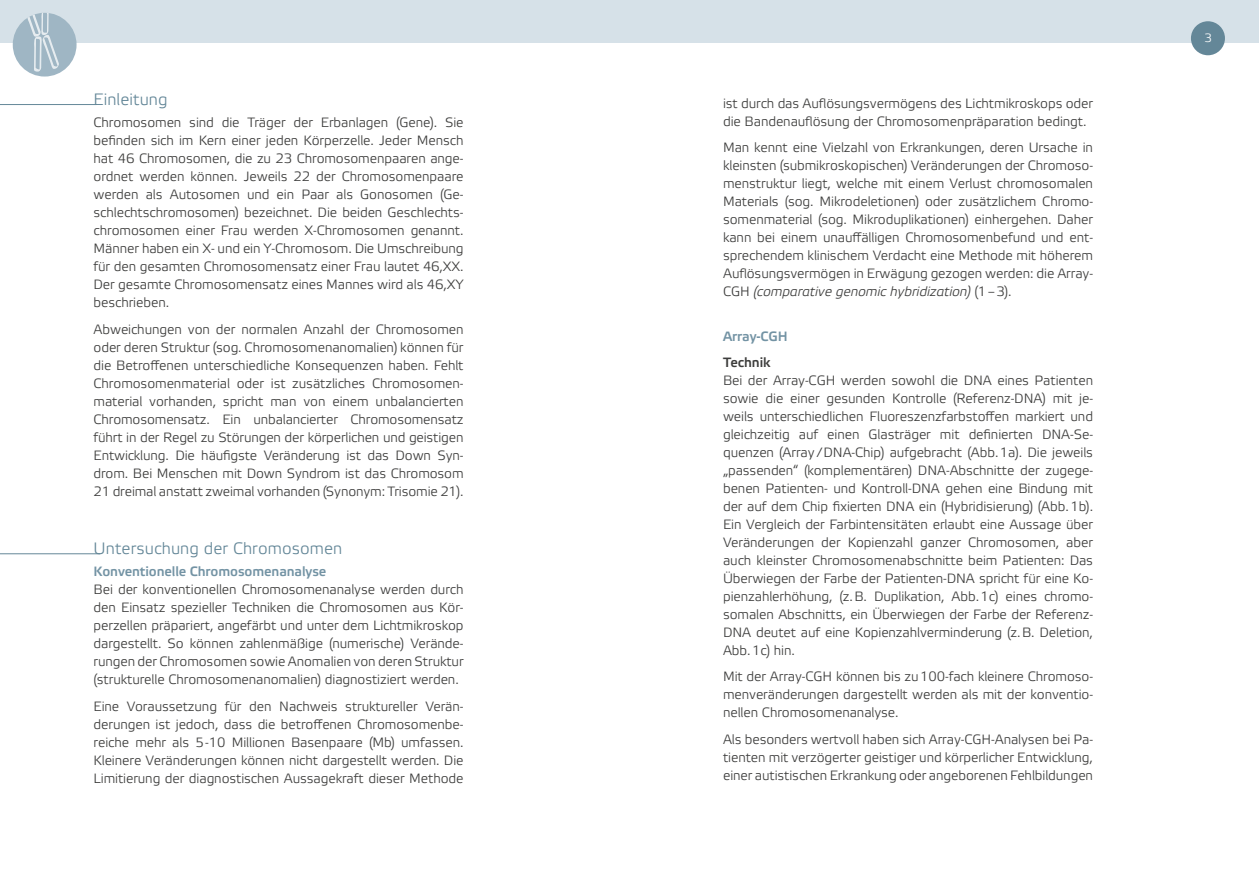
<style>
.page{position:relative;width:1259px;height:893px;background:#fff}
.page>*{position:absolute;margin:0;border:0;box-sizing:border-box;transform-origin:0 0}
.t1{font:300 16.5px "Etelka";letter-spacing:.005em;color:#648798}
.t2{font:300 13.5px/18px "Etelka";letter-spacing:-.005em;color:#3d3d3c;text-align:justify}
.t3{font:500 13.5px "Etelka";letter-spacing:-.005em;color:#7393a4}
.t4{font:500 13.5px "Etelka";letter-spacing:-.005em;color:#3d3d3c}
.t5{font:300 12px "Etelka";color:#fff}
.s1{font-style:italic}
</style>
<div class="page">
<hr style="left:0;top:104px;width:97px;height:1px;background:#648798">
<hr style="left:0;top:553px;width:100px;height:1px;background:#648798">
<div style="left:0;top:0;width:629px;height:43px;background:#d6e1e8"></div>
<div style="left:13px;top:13px;width:64px;height:64px;background:#9fb6c4;border-radius:50%"></div>
<svg style="left:26px;top:13px;width:34px;height:60px"></svg>
<div style="left:629px;top:0;width:630px;height:43px;background:#d6e1e8"></div>
<div style="left:1191px;top:21px;width:34px;height:34px;background:#648798;border-radius:50%"></div>
<p class="t1" style="left:94px;top:89px;width:75px">Einleitung</p>
<p class="t2" style="left:94px;top:114px;width:371px">Chromosomen sind die Träger der Erbanlagen (Gene). Sie befinden sich im Kern einer jeden Körperzelle. Jeder Mensch hat 46 Chromosomen, die zu 23 Chromosomenpaaren ange&shy;ordnet werden können. Jeweils 22 der Chromosomenpaare werden als Autosomen und ein Paar als Gonosomen (Ge&shy;schlechtschromosomen) bezeichnet. Die beiden Geschlechts&shy;chromosomen einer Frau werden X-Chromosomen genannt.<br>Männer haben ein X- und ein Y-Chromosom. Die Umschreibung für den gesamten Chromosomensatz einer Frau lautet 46,XX.<br>Der gesamte Chromosomensatz eines Mannes wird als 46,XY beschrieben.</p>
<p class="t2" style="left:94px;top:320px;width:371px">Abweichungen von der normalen Anzahl der Chromosomen oder deren Struktur (sog. Chromosomenanomalien) können für die Betroffenen unterschiedliche Konsequenzen haben. Fehlt Chromosomenmaterial oder ist zusätzliches Chromosomen&shy;material vorhanden, spricht man von einem unbalancierten Chromosomensatz. Ein unbalancierter Chromosomensatz führt in der Regel zu Störungen der körperlichen und geistigen Entwicklung. Die häufigste Veränderung ist das Down Syn&shy;drom. Bei Menschen mit Down Syndrom ist das Chromosom 21 dreimal anstatt zweimal vorhanden (Synonym: Trisomie 21).</p>
<p class="t1" style="left:94px;top:538px;width:250px">Untersuchung der Chromosomen</p>
<p class="t3" style="left:94px;top:563px;width:234px">Konventionelle Chromosomenanalyse</p>
<p class="t2" style="left:94px;top:581px;width:371px">Bei der konventionellen Chromosomenanalyse werden durch den Einsatz spezieller Techniken die Chromosomen aus Kör&shy;perzellen präpariert, angefärbt und unter dem Lichtmikroskop dargestellt. So können zahlenmäßige (numerische) Verände&shy;rungen der Chromosomen sowie Anomalien von deren Struktur (strukturelle Chromosomenanomalien) diagnostiziert werden.</p>
<p class="t2" style="left:94px;top:697px;width:371px">Eine Voraussetzung für den Nachweis struktureller Verän&shy;derungen ist jedoch, dass die betroffenen Chromosomenbe&shy;reiche mehr als 5-10 Millionen Basenpaare (Mb) umfassen.<br>Kleinere Veränderungen können nicht dargestellt werden. Die Limitierung der diagnostischen Aussagekraft dieser Methode</p>
<p class="t2" style="left:723px;top:94px;width:371px">ist durch das Auflösungsvermögens des Lichtmikroskops oder die Bandenauflösung der Chromosomenpräparation bedingt.</p>
<p class="t2" style="left:723px;top:139px;width:371px">Man kennt eine Vielzahl von Erkrankungen, deren Ursache in kleinsten (submikroskopischen) Veränderungen der Chromoso&shy;menstruktur liegt, welche mit einem Verlust chromosomalen Materials (sog. Mikrodeletionen) oder zusätzlichem Chromo&shy;somenmaterial (sog. Mikroduplikationen) einhergehen. Daher kann bei einem unauffälligen Chromosomenbefund und ent&shy;sprechendem klinischem Verdacht eine Methode mit höherem Auflösungsvermögen in Erwägung gezogen werden: die Array-CGH <span class="s1">(comparative genomic hybridization)</span> (1–3).</p>
<p class="t3" style="left:723px;top:327px;width:66px">Array-CGH</p>
<p class="t4" style="left:723px;top:354px;width:49px">Technik</p>
<p class="t2" style="left:723px;top:372px;width:371px">Bei der Array-CGH werden sowohl die DNA eines Patienten sowie die einer gesunden Kontrolle (Referenz-DNA) mit je&shy;weils unterschiedlichen Fluoreszenzfarbstoffen markiert und gleichzeitig auf einen Glasträger mit definierten DNA-Se&shy;quenzen (Array/DNA-Chip) aufgebracht (Abb.1a). Die jeweils „passenden“ (komplementären) DNA-Abschnitte der zugege&shy;benen Patienten- und Kontroll-DNA gehen eine Bindung mit der auf dem Chip fixierten DNA ein (Hybridisierung) (Abb.1b).<br>Ein Vergleich der Farbintensitäten erlaubt eine Aussage über Veränderungen der Kopienzahl ganzer Chromosomen, aber auch kleinster Chromosomenabschnitte beim Patienten: Das Überwiegen der Farbe der Patienten-DNA spricht für eine Ko&shy;pienzahlerhöhung, (z.B. Duplikation, Abb.1c) eines chromo&shy;somalen Abschnitts, ein Überwiegen der Farbe der Referenz-DNA deutet auf eine Kopienzahlverminderung (z.B. Deletion, Abb.1c) hin.</p>
<p class="t2" style="left:723px;top:668px;width:371px">Mit der Array-CGH können bis zu100-fach kleinere Chromoso&shy;menveränderungen dargestellt werden als mit der konventio&shy;nellen Chromosomenanalyse.</p>
<p class="t2" style="left:723px;top:731px;width:371px">Als besonders wertvoll haben sich Array-CGH-Analysen bei Pa&shy;tienten mit verzögerter geistiger und körperlicher Entwicklung, einer autistischen Erkrankung oder angeborenen Fehlbildungen</p>
<p class="t5" style="left:1204px;top:31px;width:9px">3</p>
</div>
